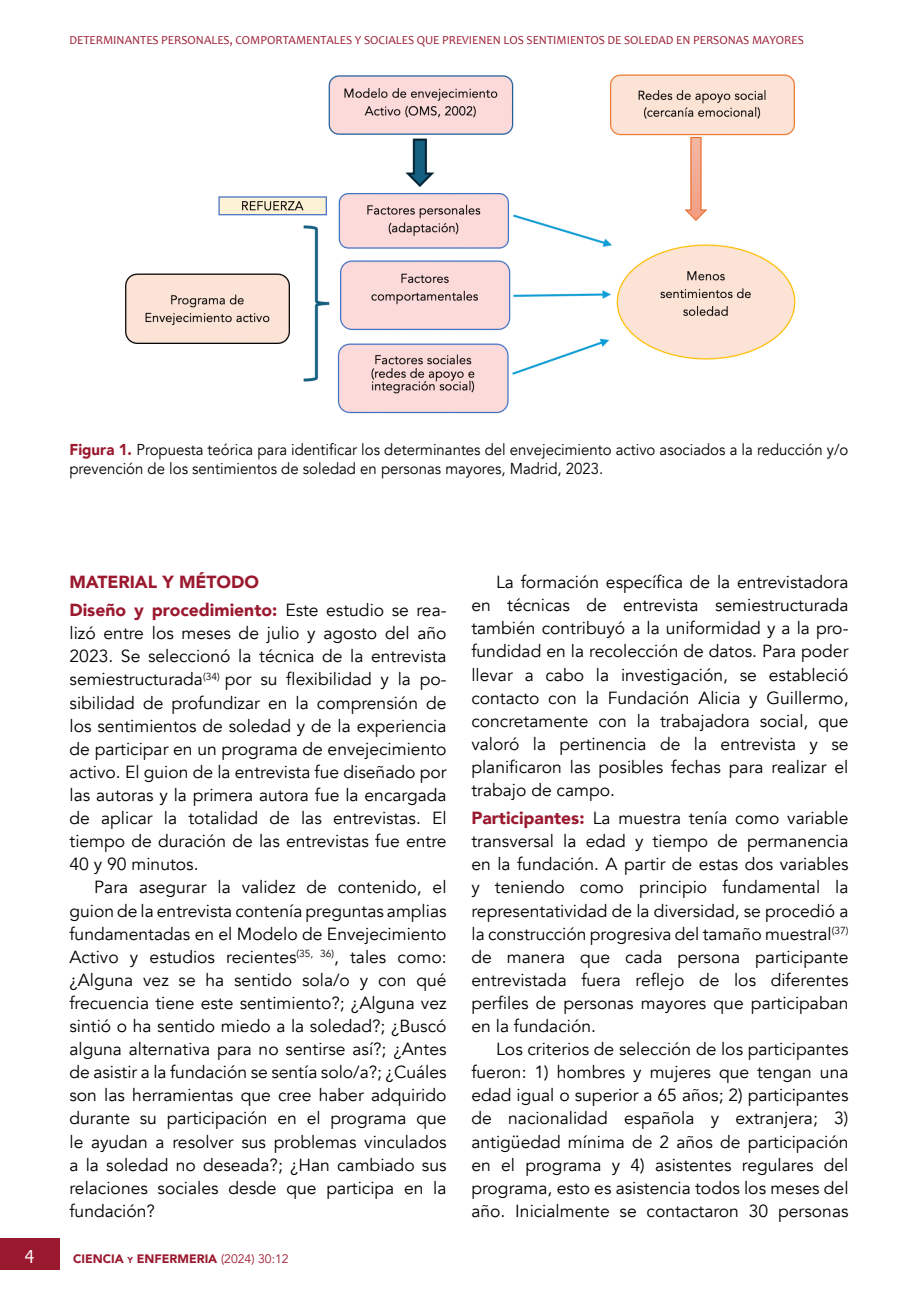
<style>
.page{position:relative;width:918px;height:1290px;background:#fff}
.page>*{position:absolute;margin:0;border:0;box-sizing:border-box;transform-origin:0 0}
.t1{font:19.25px "Candara";color:#fff}
.t2{font:17.5px/23.1px "Avenir";color:#000;text-align:justify}
.t3{font:900 17.5px/28px "Avenir";color:#9b192f}
.t4{font:15.75px/19.2px "Avenir";color:#000;scale:.95 1}
.t5{font:12.25px "Candara";color:#9b192f}
.t6{font:900 12.25px "Avenir";color:#9b192f}
.s1{font-weight:900;color:#9b192f}
.s2{font-weight:400;color:#000}
.s3{font-size:8.58px}
.s4{font-weight:400}
</style>
<div class="page">
<div style="left:0;top:1238px;width:60px;height:31px;background:#9b192f"></div>
<img style="left:125px;top:74px;width:671px;height:340px">
<p class="t5" style="left:69px;top:32px;width:736px">DETERMINANTES PERSONALES, COMPORTAMENTALES Y SOCIALES QUE PREVIENEN LOS SENTIMIENTOS DE SOLEDAD EN PERSONAS MAYORES</p>
<p class="t4" style="left:69px;top:440px;width:821px"><span class="s1">Figura 1.</span> Propuesta teórica para identificar los determinantes del envejecimiento activo asociados a la reducción y/o prevención de los sentimientos de soledad en personas mayores, Madrid, 2023.</p>
<p class="t3" style="left:69px;top:567px;width:379px">MATERIAL Y MÉTODO<br>Diseño y procedimiento: <span class="s2">Este estudio se rea-</span></p>
<p class="t2" style="left:70px;top:622px;width:378px">lizó entre los meses de julio y agosto del año 2023. Se seleccionó la técnica de la entrevista semiestructurada<sup>(34)</sup> por su flexibilidad y la po&shy;sibilidad de profundizar en la comprensión de los sentimientos de soledad y de la experiencia de participar en un programa de envejecimiento activo. El guion de la entrevista fue diseñado por las autoras y la primera autora fue la encargada de aplicar la totalidad de las entrevistas. El tiempo de duración de las entrevistas fue entre 40 y 90 minutos.</p>
<p class="t2" style="left:69px;top:876px;width:379px;text-indent:25px">Para asegurar la validez de contenido, el guion de la entrevista contenía preguntas amplias fundamentadas en el Modelo de Envejecimiento Activo y estudios recientes<sup>(35,</sup> <sup>36)</sup>, tales como: ¿Alguna vez se ha sentido sola/o y con qué frecuencia tiene este sentimiento?; ¿Alguna vez sintió o ha sentido miedo a la soledad?; ¿Buscó alguna alternativa para no sentirse así?; ¿Antes de asistir a la fundación se sentía solo/a?; ¿Cuáles son las herramientas que cree haber adquirido durante su participación en el programa que le ayudan a resolver sus problemas vinculados a la soledad no deseada?; ¿Han cambiado sus relaciones sociales desde que participa en la fundación?</p>
<p class="t1" style="left:24px;top:1242px;width:12px">4</p>
<p class="t6" style="left:73px;top:1248px;width:217px">CIENCIA <span class="s3">y</span> ENFERMERIA <span class="s4">(2024) 30:12</span></p>
<p class="t2" style="left:471px;top:571px;width:379px;text-indent:25px">La formación específica de la entrevistadora en técnicas de entrevista semiestructurada también contribuyó a la uniformidad y a la pro&shy;fundidad en la recolección de datos. Para poder llevar a cabo la investigación, se estableció contacto con la Fundación Alicia y Guillermo, concretamente con la trabajadora social, que valoró la pertinencia de la entrevista y se planificaron las posibles fechas para realizar el trabajo de campo.</p>
<p class="t2" style="left:471px;top:807px;width:379px"><span class="s1">Participantes:</span> La muestra tenía como variable transversal la edad y tiempo de permanencia en la fundación. A partir de estas dos variables y teniendo como principio fundamental la representatividad de la diversidad, se procedió a la construcción progresiva del tamaño muestral<sup>(37) </sup>de manera que cada persona participante entrevistada fuera reflejo de los diferentes perfiles de personas mayores que participaban en la fundación.</p>
<p class="t2" style="left:471px;top:1038px;width:379px;text-indent:25px">Los criterios de selección de los participantes fueron: 1) hombres y mujeres que tengan una edad igual o superior a 65 años; 2) participantes de nacionalidad española y extranjera; 3) antigüedad mínima de 2 años de participación en el programa y 4) asistentes regulares del programa, esto es asistencia todos los meses del año. Inicialmente se contactaron 30 personas</p>
</div>
